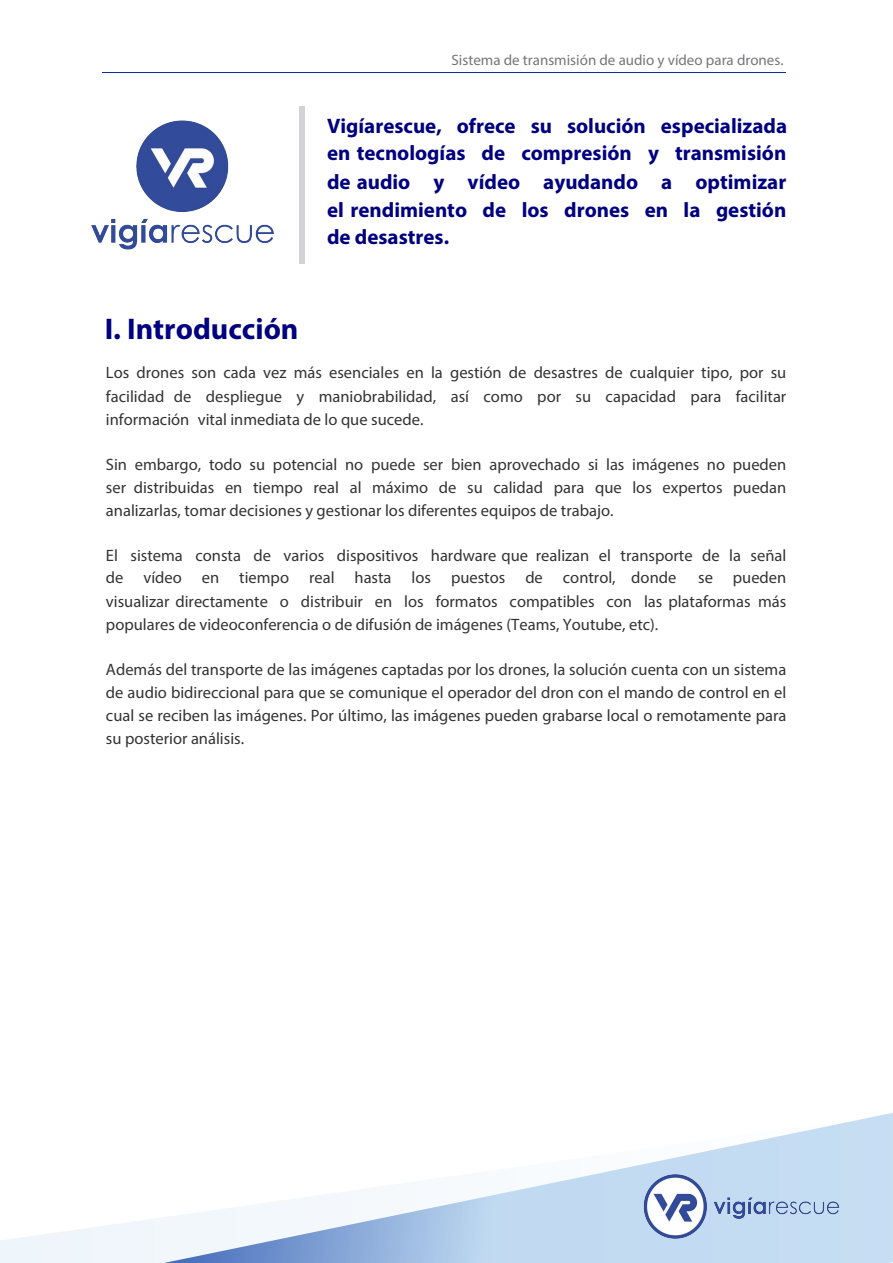
<style>
.page{position:relative;width:893px;height:1263px;background:#fff}
.page>*{position:absolute;margin:0;border:0;box-sizing:border-box;transform-origin:0 0}
.t1{font:700 30px "Myriad Pro";color:#000080}
.t2{font:700 21px/27.8px "Myriad Pro";color:#000080}
.t3{font:16.5px/23.1px "Myriad Pro";color:#333;text-align:justify}
.t4{font:15px "Myriad Pro";color:#767678}
</style>
<div class="page">
<div style="left:299px;top:106px;width:5px;height:158px;background:#d2d3d5"></div>
<svg style="left:0;top:1113px;width:893px;height:150px"></svg>
<hr style="left:102px;top:72px;width:684px;height:1px;background:#03319f">
<img style="left:91px;top:120px;width:183px;height:130px">
<img style="left:637px;top:1168px;width:209px;height:76px">
<p class="t4" style="left:451px;top:51px;width:333px">Sistema de transmisión de audio y vídeo para drones.</p>
<p class="t2" style="left:327px;top:112px;width:462px;line-height:26.7px">Vigíarescue, ofrece su solución especializada en tecnologías de compresión y transmisión</p>
<p class="t2" style="left:327px;top:167px;width:461px;text-align:justify">de audio y vídeo ayudando a optimizar el rendimiento de los drones en la gestión de desastres.</p>
<h1 class="t1" style="left:105px;top:310px;width:195px">I. Introducción</h1>
<p class="t3" style="left:106px;top:361px;width:682px">Los drones son cada vez más esenciales en la gestión de desastres de cualquier tipo, por su facilidad de despliegue y maniobrabilidad, así como por su capacidad para facilitar información vital inmediata de lo que sucede.</p>
<p class="t3" style="left:106px;top:453px;width:682px">Sin embargo, todo su potencial no puede ser bien aprovechado si las imágenes no pueden ser distribuidas en tiempo real al máximo de su calidad para que los expertos puedan analizarlas, tomar decisiones y gestionar los diferentes equipos de trabajo.</p>
<p class="t3" style="left:106px;top:544px;width:682px;line-height:22.4px">El sistema consta de varios dispositivos hardware que realizan el transporte de la señal de vídeo en tiempo real hasta los puestos de control, donde</p>
<p class="t3" style="left:106px;top:566px;width:682px;text-indent:592px">se pueden visualizar directamente o distribuir en los formatos compatibles con las plataformas más populares de videoconferencia o de difusión de imágenes (Teams, Youtube, etc).</p>
<p class="t3" style="left:106px;top:657px;width:682px">Además del transporte de las imágenes captadas por los drones, la solución cuenta con un sistema de audio bidireccional para que se comunique el operador del dron con el mando de control en el cual se reciben las imágenes. Por último, las imágenes pueden grabarse local o remotamente para su posterior análisis.</p>
</div>
